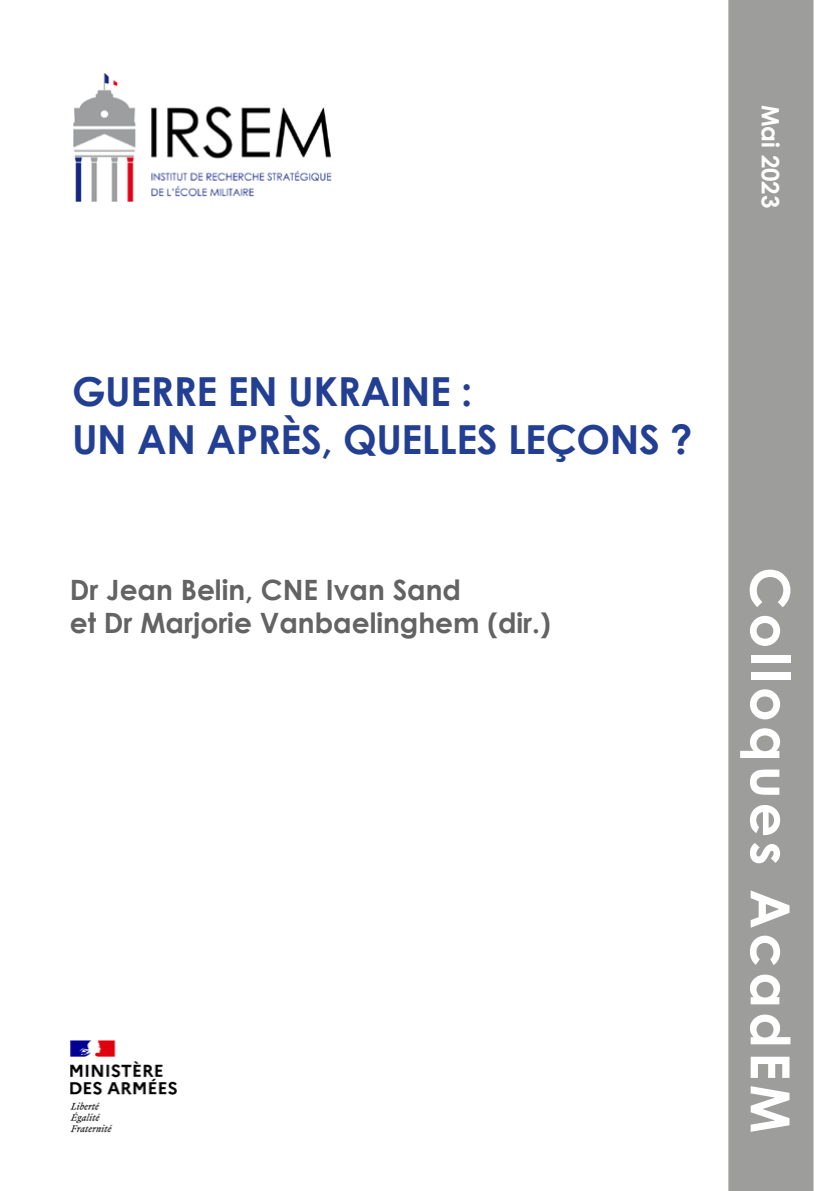
<style>
.page{position:relative;width:840px;height:1191px;background:#fff}
.page>*{position:absolute;margin:0;border:0;box-sizing:border-box;transform-origin:0 0}
.t1{font:700 54px "Century Gothic";letter-spacing:.08em;color:#fff}
.t2{font:700 40px/48px "Century Gothic";letter-spacing:-.01em;color:#233f93}
.t3{font:700 28px/33.6px "Century Gothic";color:#646363}
.t4{font:700 24px "Century Gothic";color:#fff}
</style>
<div class="page">
<img style="left:73px;top:73px;width:259px;height:129px">
<div style="left:728px;top:0;width:85px;height:1191px;background:#9d9d9c"></div>
<img style="left:70px;top:1040px;width:107px;height:93px">
<p class="t4" style="left:788px;top:105px;width:105px;rotate:90deg">Mai 2023</p>
<h2 class="t2" style="left:72px;top:366px;width:621px">GUERRE EN UKRAINE :<br>UN AN APRÈS, QUELLES LEÇONS ?</h2>
<p class="t3" style="left:70px;top:571px;width:482px">Dr Jean Belin, CNE Ivan Sand<br>et Dr Marjorie Vanbaelinghem (dir.)</p>
<h1 class="t1" style="left:810px;top:567px;width:567px;rotate:90deg">Colloques AcadEM</h1>
</div>
